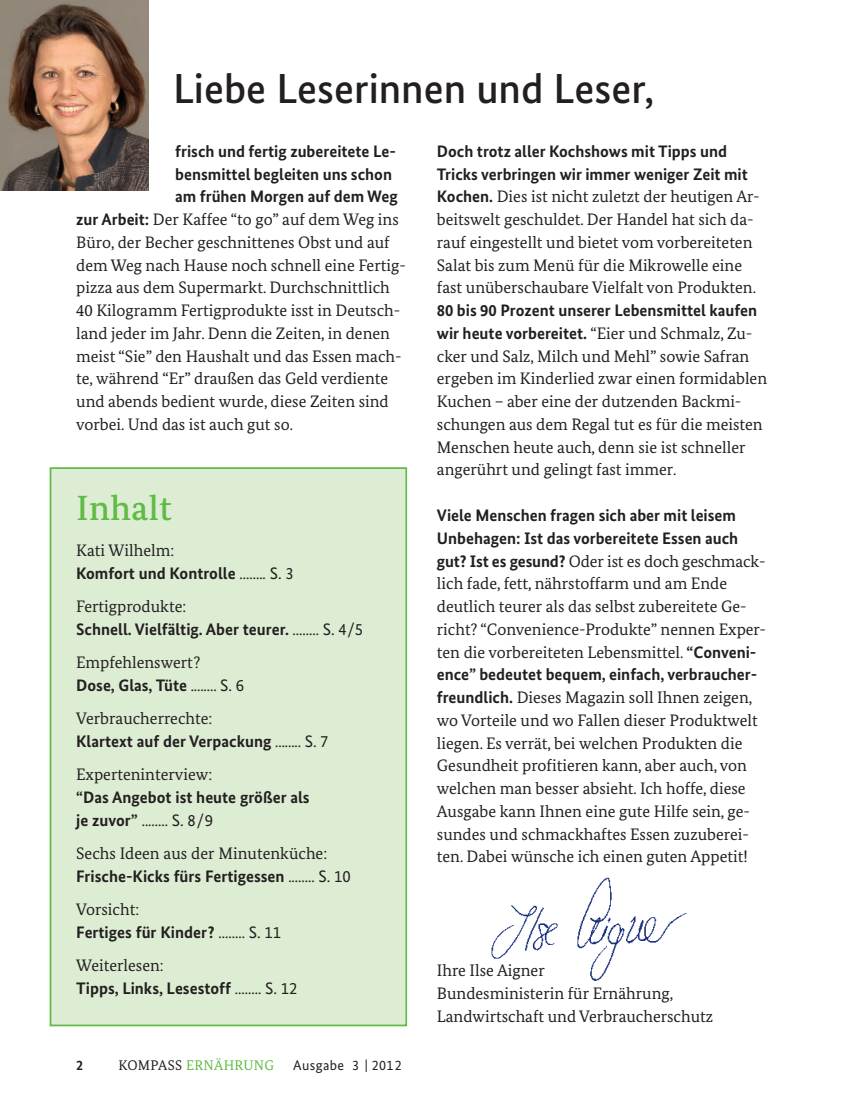
<style>
.page{position:relative;width:844px;height:1117px;background:#fff}
.page>*{position:absolute;margin:0;border:0;box-sizing:border-box;transform-origin:0 0}
.t1{font:500 42px "Bundes Sans";color:#231f20}
.t2{font:500 35px "Bundes Serif";letter-spacing:.015em;color:#60bb46}
.t3{font:16.62px/22.8px "Bundes Serif";color:#231f20}
.t4{font:700 16.62px/22.8px "Bundes Sans";color:#231f20}
.t5{font:14px "Bundes Serif";letter-spacing:.055em;color:#60bb46}
.t6{font:14px "Bundes Sans";letter-spacing:.025em;color:#231f20}
.t7{font:700 14px "Bundes Sans";color:#231f20}
.s1{font-family:"Bundes Sans";font-weight:700}
.s2{font-family:"Bundes Sans"}
.s3{font-family:"Bundes Serif";font-weight:400}
.s4{font-weight:400}
.s5{color:#231f20}
</style>
<div class="page">
<img style="left:0;top:0;width:149px;height:190px">
<div style="left:51px;top:469px;width:354px;height:555px;background:#ddedd4"></div>
<img style="left:491px;top:877px;width:196px;height:104px">
<div style="left:50px;top:467px;width:357px;height:559px;border:2px solid #60bb46"></div>
<h1 class="t1" style="left:173px;top:73px;width:482px">Liebe Leserinnen und Leser,</h1>
<p class="t4" style="left:175px;top:141px;width:222px">frisch und fertig zubereitete Le-</p>
<p class="t4" style="left:175px;top:164px;width:218px">bensmittel begleiten uns schon</p>
<p class="t4" style="left:175px;top:187px;width:224px">am frühen Morgen auf dem Weg</p>
<p class="t3" style="left:76px;top:209px;width:324px"><span class="s1">zur Arbeit:</span> Der Kaffee “to go” auf dem Weg ins</p>
<p class="t3" style="left:76px;top:232px;width:315px">Büro, der Becher geschnittenes Obst und auf</p>
<p class="t3" style="left:76px;top:255px;width:331px">dem Weg nach Hause noch schnell eine Fertig-</p>
<p class="t3" style="left:76px;top:278px;width:315px">pizza aus dem Supermarkt. Durchschnittlich</p>
<p class="t3" style="left:76px;top:300px;width:325px">40 Kilogramm Fertigprodukte isst in Deutsch-</p>
<p class="t3" style="left:76px;top:323px;width:315px">land jeder im Jahr. Denn die Zeiten, in denen</p>
<p class="t3" style="left:76px;top:346px;width:327px">meist “Sie” den Haushalt und das Essen mach-</p>
<p class="t3" style="left:76px;top:369px;width:313px">te, während “Er” draußen das Geld verdiente</p>
<p class="t3" style="left:76px;top:391px;width:314px">und abends bedient wurde, diese Zeiten sind</p>
<p class="t3" style="left:76px;top:414px;width:218px">vorbei. Und das ist auch gut so.</p>
<p class="t3" style="left:437px;top:141px;width:324px"><span class="s1">Doch trotz aller Kochshows mit Tipps und Tricks verbringen wir immer weniger Zeit mit Kochen.</span> Dies ist nicht zuletzt der heutigen Ar&shy;beitswelt geschuldet. Der Handel hat sich da&shy;rauf eingestellt und bietet vom vorbereiteten Salat bis zum Menü für die Mikrowelle eine fast unüberschaubare Vielfalt von Produkten.</p>
<p class="t3" style="left:437px;top:300px;width:332px"><span class="s1">80 bis 90 Prozent unserer Lebensmittel kaufen wir heute vorbereitet.</span> “Eier und Schmalz, Zu&shy;cker und Salz, Milch und Mehl” sowie Safran ergeben im Kinderlied zwar einen formidablen Kuchen – aber eine der dutzenden Backmi&shy;schungen aus dem Regal tut es für die meisten Menschen heute auch, denn sie ist schneller angerührt und gelingt fast immer.</p>
<p class="t3" style="left:437px;top:505px;width:330px"><span class="s1">Viele Menschen fragen sich aber mit leisem Unbehagen: Ist das vorbereitete Essen auch gut? Ist es gesund?</span> Oder ist es doch geschmack - lich fade, fett, nährstoffarm und am Ende deutlich teurer als das selbst zubereitete Ge&shy;richt? “Convenience-Produkte” nennen Exper&shy;ten die vorbereiteten Lebensmittel. <span class="s1">“Conveni&shy;ence” bedeutet bequem, einfach, verbraucher&shy;freundlich.</span> Dieses Magazin soll Ihnen zeigen, wo Vorteile und wo Fallen dieser Produktwelt liegen. Es verrät, bei welchen Produkten die Gesundheit profitieren kann, aber auch, von welchen man besser absieht. Ich hoffe, diese Ausgabe kann Ihnen eine gute Hilfe sein, ge&shy;sundes und schmackhaftes Essen zuzuberei&shy;ten. Dabei wünsche ich einen guten Appetit!</p>
<h2 class="t2" style="left:76px;top:494px;width:97px">Inhalt</h2>
<p class="t3" style="left:76px;top:540px;width:219px">Kati Wilhelm:<br><span class="s1">Komfort und Kontrolle</span> ........ <span class="s2">S. 3</span></p>
<p class="t4" style="left:76px;top:596px;width:288px"><span class="s3">Fertigprodukte:<br></span>Schnell. Vielfältig. Aber teurer. <span class="s3">........</span> <span class="s4">S. 4/5</span></p>
<p class="t3" style="left:76px;top:652px;width:169px">Empfehlenswert?<br><span class="s1">Dose, Glas, Tüte</span> ........ <span class="s2">S. 6</span></p>
<p class="t3" style="left:76px;top:708px;width:254px">Verbraucherrechte:<br><span class="s1">Klartext auf der Verpackung</span> ........ <span class="s2">S. 7</span></p>
<p class="t3" style="left:76px;top:764px;width:137px">Experteninterview:</p>
<p class="t4" style="left:76px;top:787px;width:235px">“Das Angebot ist heute größer als je zuvor” <span class="s3">........</span> <span class="s4">S. 8/9</span></p>
<p class="t3" style="left:76px;top:843px;width:276px">Sechs Ideen aus der Minutenküche:<br><span class="s1">Frische-Kicks fürs Fertigessen</span> ........ <span class="s2">S. 10</span></p>
<p class="t4" style="left:76px;top:899px;width:206px"><span class="s3">Vorsicht:<br></span>Fertiges für Kinder? <span class="s3">........</span> <span class="s4">S. 11</span></p>
<p class="t4" style="left:76px;top:955px;width:223px"><span class="s3">Weiterlesen:<br></span>Tipps, Links, Lesestoff <span class="s3">........</span> <span class="s4">S. 12</span></p>
<p class="t3" style="left:437px;top:960px;width:278px">Ihre Ilse Aigner<br>Bundesministerin für Ernährung,<br>Landwirtschaft und Verbraucherschutz</p>
<p class="t7" style="left:76px;top:1059px;width:8px">2</p>
<p class="t5" style="left:118px;top:1059px;width:157px"><span class="s5">KOMPASS</span> ERNÄHRUNG</p>
<p class="t6" style="left:293px;top:1059px;width:110px">Ausgabe 3 | 2012</p>
</div>
